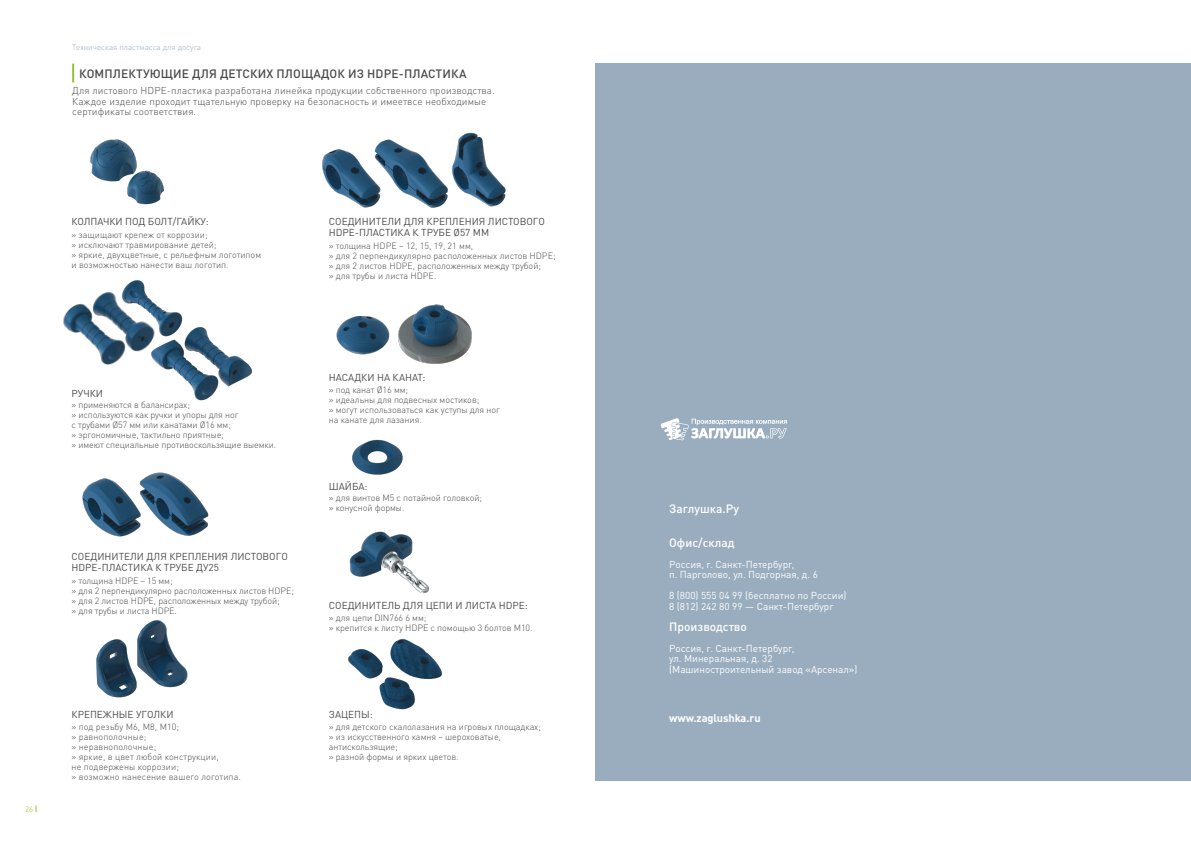
<style>
.page{position:relative;width:1191px;height:842px;background:#fff}
.page>*{position:absolute;margin:0;border:0;box-sizing:border-box;transform-origin:0 0}
.t1{font:500 12px "DIN Pro";letter-spacing:.01em;color:#4a4a49}
.t2{font:500 12px "DIN Pro";color:#fff}
.t3{font:700 11px "DIN Pro";letter-spacing:-.01em;color:#fff}
.t4{font:10px/11px "DIN Pro";color:#4a4a49}
.t5{font:10px/10.5px "DIN Pro";color:#fff}
.t6{font:300 9.9px/10.5px "DIN Pro";letter-spacing:.01em;color:#4a4a49}
.t7{font:300 9px/10px "DIN Pro";letter-spacing:-.005em;color:#4a4a49}
.t8{font:300 8px "DIN Pro";color:#99adbf}
.t9{font:300 8px "DIN Pro";color:#91c230}
</style>
<div class="page">
<svg style="left:72px;top:64px;width:2px;height:18px"></svg>
<div style="left:595px;top:63px;width:596px;height:718px;background:#99adbf"></div>
<svg style="left:660px;top:418px;width:127px;height:22px"></svg>
<img style="left:398px;top:304px;width:74px;height:60px">
<img style="left:349px;top:531px;width:80px;height:63px">
<img style="left:90px;top:139px;width:74px;height:66px">
<img style="left:82px;top:478px;width:55px;height:59px">
<img style="left:137px;top:472px;width:72px;height:64px">
<img style="left:337px;top:316px;width:52px;height:39px">
<img style="left:375px;top:139px;width:71px;height:69px">
<img style="left:322px;top:148px;width:61px;height:60px">
<img style="left:446px;top:132px;width:60px;height:75px">
<img style="left:352px;top:439px;width:51px;height:36px">
<img style="left:156px;top:327px;width:96px;height:74px">
<img style="left:96px;top:620px;width:92px;height:78px">
<img style="left:348px;top:639px;width:94px;height:71px">
<img style="left:63px;top:292px;width:93px;height:73px">
<img style="left:120px;top:280px;width:66px;height:60px">
<p class="t9" style="left:25px;top:803px;width:10px">26</p>
<p class="t8" style="left:72px;top:41px;width:130px">Техническая пластмасса для досуга</p>
<h1 class="t1" style="left:79px;top:63px;width:389px">КОМПЛЕКТУЮЩИЕ ДЛЯ ДЕТСКИХ ПЛОЩАДОК ИЗ HDPE-ПЛАСТИКА</h1>
<p class="t6" style="left:72px;top:85px;width:424px">Для листового HDPE-пластика разработана линейка продукции собственного производства.<br>Каждое изделие проходит тщательную проверку на безопасность и имеетвсе необходимые сертификаты соответствия.</p>
<p class="t4" style="left:72px;top:215px;width:139px">КОЛПАЧКИ ПОД БОЛТ/ГАЙКУ:</p>
<p class="t7" style="left:72px;top:228px;width:191px">» защищают крепеж от коррозии;<br>» исключают травмирование детей;<br>» яркие, двухцветные, с рельефным логотипом и возможностью нанести ваш логотип.</p>
<p class="t4" style="left:329px;top:215px;width:218px">СОЕДИНИТЕЛИ ДЛЯ КРЕПЛЕНИЯ ЛИСТОВОГО<br>HDPE-ПЛАСТИКА К ТРУБЕ Ø57 ММ</p>
<p class="t7" style="left:329px;top:240px;width:228px">» толщина HDPE – 12, 15, 19, 21 мм,<br>» для 2 перпендикулярно расположенных листов HDPE; » для 2 листов HDPE, расположенных между трубой;<br>» для трубы и листа HDPE.</p>
<p class="t4" style="left:72px;top:386px;width:33px">РУЧКИ</p>
<p class="t7" style="left:72px;top:399px;width:206px">» применяются в балансирах;<br>» используются как ручки и упоры для ног<br>с трубами Ø57 мм или канатами Ø16 мм;<br>» эргономичные, тактильно приятные;<br>» имеют специальные противоскользящие выемки.</p>
<p class="t4" style="left:72px;top:550px;width:218px">СОЕДИНИТЕЛИ ДЛЯ КРЕПЛЕНИЯ ЛИСТОВОГО<br>HDPE-ПЛАСТИКА К ТРУБЕ ДУ25</p>
<p class="t7" style="left:72px;top:574px;width:224px">» толщина HDPE – 15 мм;<br>» для 2 перпендикулярно расположенных листов HDPE; » для 2 листов HDPE, расположенных между трубой;<br>» для трубы и листа HDPE.</p>
<p class="t4" style="left:72px;top:708px;width:103px">КРЕПЕЖНЫЕ УГОЛКИ</p>
<p class="t7" style="left:72px;top:721px;width:171px">» под резьбу М6, М8, М10;<br>» равнополочные;<br>» неравнополочные;<br>» яркие, в цвет любой конструкции,<br>не подвержены коррозии;<br>» возможно нанесение вашего логотипа.</p>
<p class="t4" style="left:329px;top:371px;width:98px">НАСАДКИ НА КАНАТ:</p>
<p class="t7" style="left:329px;top:384px;width:172px">» под канат Ø16 мм;<br>» идеальны для подвесных мостиков;<br>» могут использоваться как уступы для ног на канате для лазания.</p>
<p class="t4" style="left:329px;top:480px;width:40px">ШАЙБА:</p>
<p class="t7" style="left:329px;top:492px;width:155px">» для винтов М5 с потайной головкой; » конусной формы.</p>
<p class="t4" style="left:329px;top:599px;width:200px">СОЕДИНИТЕЛЬ ДЛЯ ЦЕПИ И ЛИСТА HDPE:</p>
<p class="t7" style="left:329px;top:612px;width:205px">» для цепи DIN766 6 мм;<br>» крепится к листу HDPE с помощью 3 болтов М10.</p>
<p class="t4" style="left:329px;top:708px;width:45px">ЗАЦЕПЫ:</p>
<p class="t7" style="left:329px;top:721px;width:214px">» для детского скалолазания на игровых площадках; » из искусственного камня – шероховатые, антискользящие;<br>» разной формы и ярких цветов.</p>
<h1 class="t2" style="left:669px;top:498px;width:71px">Заглушка.Ру</h1>
<h1 class="t2" style="left:669px;top:532px;width:67px">Офис/склад</h1>
<p class="t5" style="left:669px;top:558px;width:150px">Россия, г. Санкт-Петербург,<br>п. Парголово, ул. Подгорная, д. 6</p>
<p class="t5" style="left:669px;top:589px;width:179px">8 (800) 555 04 99 (бесплатно по России)<br>8 (812) 242 80 99 — Санкт-Петербург</p>
<h1 class="t2" style="left:669px;top:616px;width:79px">Производство</h1>
<p class="t5" style="left:669px;top:642px;width:190px">Россия, г. Санкт-Петербург,<br>ул. Минеральная, д. 32 (Машиностроительный завод «Арсенал»)</p>
<p class="t3" style="left:669px;top:708px;width:93px">www.zaglushka.ru</p>
</div>
